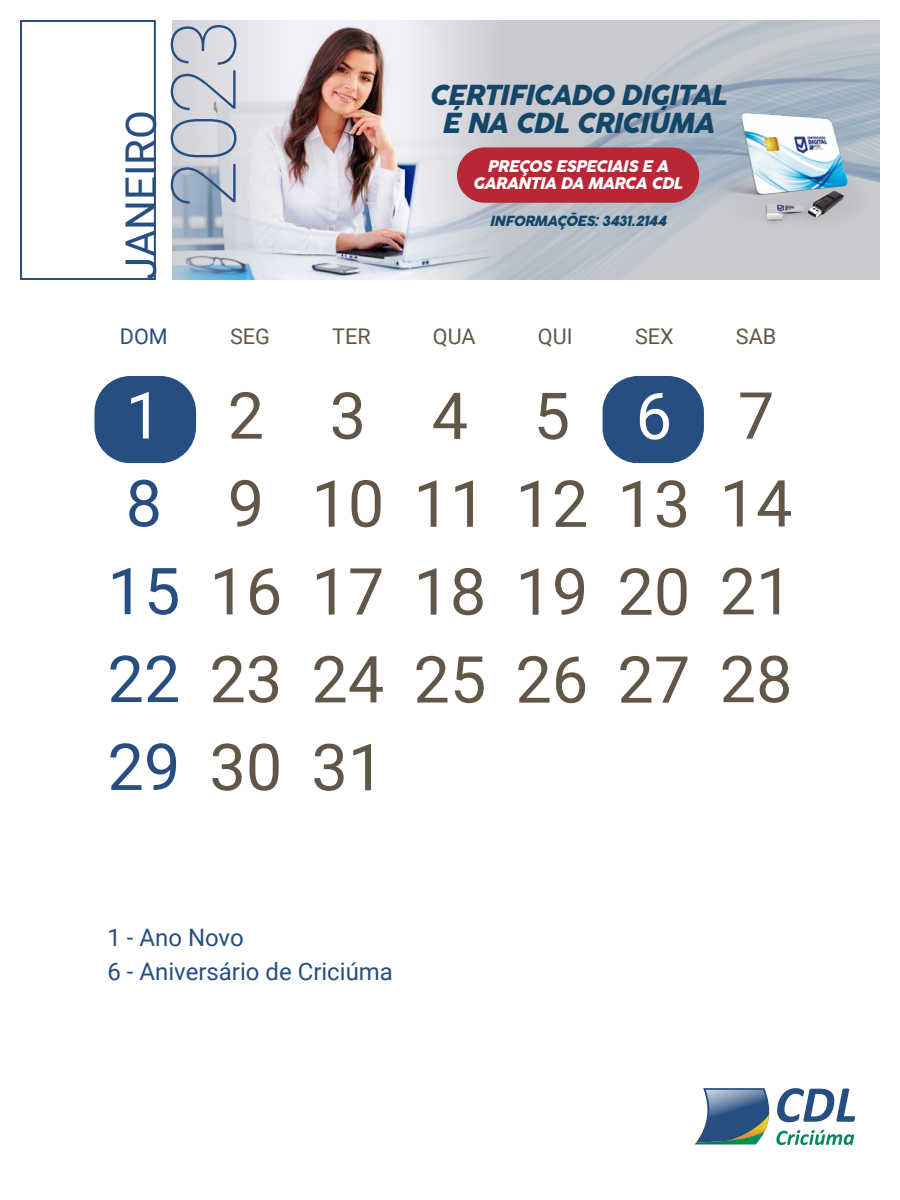
<style>
.page{position:relative;width:900px;height:1200px;background:#fff}
.page>*{position:absolute;margin:0;border:0;box-sizing:border-box;transform-origin:0 0}
.t1{font:100 90px "Roboto";color:#274e80}
.t2{font:64.8px/87.9px "Roboto";color:#625648}
.t3{font:64.8px/87.9px "Roboto";color:#274e80}
.t4{font:64.8px "Roboto";color:#fff}
.t5{font:42px "Roboto";color:#274e80}
.t6{font:italic 27.6px/28.4px "Cocogoose Pro";letter-spacing:-.05em;color:#144667;text-align:center}
.t7{font:24px/33.2px "Roboto";color:#274e80}
.t8{font:21.6px "Roboto";color:#625648}
.t9{font:21.6px "Roboto";color:#274e80}
.t10{font:italic 16px/17.1px "Cocogoose Pro";letter-spacing:-.05em;color:#fff;text-align:center}
.t11{font:italic 14px "Cocogoose Pro";letter-spacing:-.04em;color:#144667}
.s1{color:#625648}
</style>
<div class="page">
<div style="left:95px;top:376px;width:101px;height:87px;background:#274e80;border-radius:36px"></div>
<div style="left:602px;top:376px;width:102px;height:87px;background:#274e80;border-radius:36px"></div>
<svg style="left:172px;top:20px;width:708px;height:58px;background:#cac9ce"></svg>
<img style="left:172px;top:78px;width:708px;height:202px">
<img style="left:702px;top:86px;width:178px;height:156px">
<div style="left:457px;top:147px;width:242px;height:56px;background:#b92736;border-radius:28px"></div>
<svg style="left:695px;top:1088px;width:160px;height:57px"></svg>
<svg style="left:20px;top:20px;width:136px;height:260px"></svg>
<p class="t5" style="left:112px;top:280px;width:172px;rotate:-90deg">JANEIRO</p>
<h1 class="t1" style="left:141px;top:209px;width:190px;rotate:-90deg">2023</h1>
<p class="t6" style="left:429px;top:81px;width:300px">CERTIFICADO DIGITAL<br>É NA CDL CRICIÚMA</p>
<p class="t10" style="left:473px;top:158px;width:212px">PREÇOS ESPECIAIS E A<br>GARANTIA DA MARCA CDL</p>
<p class="t11" style="left:489px;top:212px;width:179px">INFORMAÇÕES: 3431.2144</p>
<p class="t9" style="left:120px;top:321px;width:49px">DOM</p>
<p class="t8" style="left:230px;top:321px;width:41px">SEG</p>
<p class="t8" style="left:332px;top:321px;width:40px">TER</p>
<p class="t8" style="left:433px;top:321px;width:44px">QUA</p>
<p class="t8" style="left:538px;top:321px;width:36px">QUI</p>
<p class="t8" style="left:635px;top:321px;width:40px">SEX</p>
<p class="t8" style="left:736px;top:321px;width:42px">SAB</p>
<p class="t2" style="left:228px;top:369px;width:38px">2<br>9</p>
<p class="t2" style="left:311px;top:369px;width:176px">3<br>10 11<br>17 18<br>24 25<br>31</p>
<p class="t4" style="left:126px;top:370px;width:38px">1</p>
<p class="t2" style="left:432px;top:370px;width:38px">4</p>
<p class="t2" style="left:515px;top:370px;width:176px">5<br>12 13<br>19 20<br>26 27</p>
<p class="t4" style="left:636px;top:371px;width:38px">6</p>
<p class="t3" style="left:107px;top:457px;width:176px">8<br>15 <span class="s1">16<br></span>22 <span class="s1">23<br></span>29 <span class="s1">30</span></p>
<p class="t2" style="left:720px;top:369px;width:74px">7<br>14<br>21<br>28</p>
<p class="t7" style="left:108px;top:920px;width:287px">1 - Ano Novo<br>6 - Aniversário de Criciúma</p>
</div>
